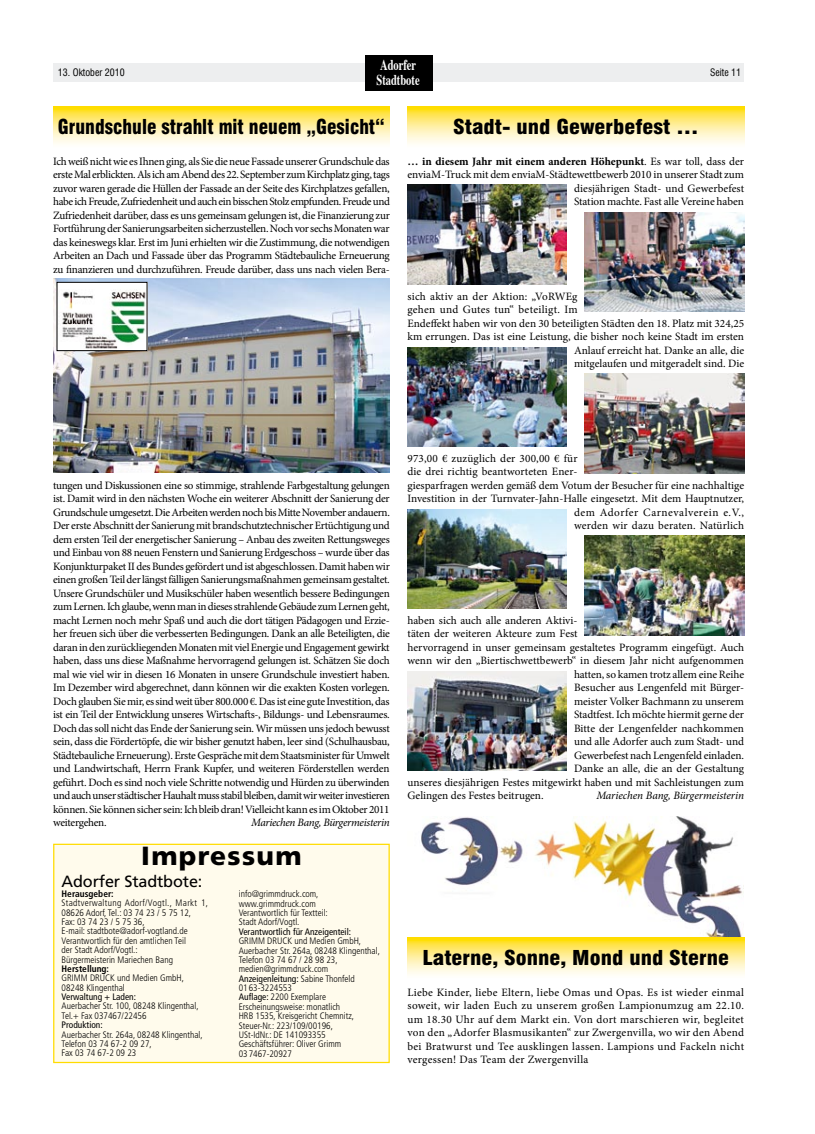
<style>
.page{position:relative;width:815px;height:1134px;background:#fff}
.page>*{position:absolute;margin:0;border:0;box-sizing:border-box;transform-origin:0 0}
.t1{font:900 26.25px "Frutiger";letter-spacing:.05em;color:#000}
.t2{font:900 condensed 20px "Swiss 721 BT";color:#000;scale:1.1 1}
.t3{font:900 condensed 20px "Swiss 721 BT";color:#000;scale:.95 1}
.t4{font:16.25px "Frutiger";letter-spacing:-.01em;color:#000}
.t5{font:700 15px/15px "Times";color:#fff;scale:.7 1}
.t6{font:11.25px/13.5px "Minion Pro";color:#000;text-align:justify}
.t7{font:italic 11.25px "Minion Pro";letter-spacing:-.015em;color:#000}
.t8{font:11.25px "Minion Pro";letter-spacing:.025em;color:#000}
.t9{font:11.25px "Minion Pro";letter-spacing:.045em;color:#000}
.t10{font:condensed 10px "Swiss 721 BT";color:#000}
.t11{font:300 condensed 9.38px/9.4px "Frutiger";color:#000}
.t12{font:condensed 9.38px "Frutiger";color:#000}
.t13{font:700 condensed 9.38px "Frutiger";color:#000}
.s1{font-weight:700}
.s2{font-weight:400}
</style>
<div class="page">
<div style="left:53px;top:63px;width:691px;height:19px;background:#edeeef"></div>
<div style="left:365px;top:55px;width:67px;height:35px;background:#000"></div>
<img style="left:421px;top:817px;width:321px;height:120px">
<svg style="left:53px;top:106px;width:337px;height:38px"></svg>
<img style="left:53px;top:278px;width:337px;height:194px">
<img style="left:59px;top:284px;width:86px;height:65px">
<div style="left:57px;top:282px;width:90px;height:69px;border:1px solid #000"></div>
<div style="left:54px;top:844px;width:335px;height:218px;background:#fffbec"></div>
<div style="left:53px;top:844px;width:337px;height:219px;border:1px solid #ffdc00"></div>
<svg style="left:407px;top:937px;width:337px;height:38px"></svg>
<svg style="left:407px;top:106px;width:337px;height:38px"></svg>
<img style="left:407px;top:509px;width:160px;height:100px">
<img style="left:585px;top:374px;width:159px;height:99px">
<img style="left:585px;top:536px;width:159px;height:99px">
<img style="left:407px;top:671px;width:160px;height:99px">
<img style="left:407px;top:347px;width:160px;height:99px">
<img style="left:407px;top:185px;width:160px;height:99px">
<img style="left:585px;top:212px;width:159px;height:99px">
<h3 class="t5" style="left:376px;top:56px;width:63px">Adorfer<br>Stadtbote</h3>
<p class="t10" style="left:58px;top:67px;width:68px">13. Oktober 2010</p>
<p class="t10" style="left:710px;top:67px;width:33px">Seite 11</p>
<h2 class="t3" style="left:58px;top:115px;width:346px">Grundschule strahlt mit neuem „Gesicht“</h2>
<p class="t6" style="left:53px;top:154px;width:338px">Ich weiß nicht wie es Ihnen ging, als Sie die neue Fassade unserer Grundschule das erste Mal erblickten. Als ich am Abend des 22. September zum Kirchplatz ging, tags zuvor waren gerade die Hüllen der Fassade an der Seite des Kirchplatzes gefallen, habe ich Freude, Zufriedenheit und auch ein bisschen Stolz empfunden. Freude und Zufriedenheit darüber, dass es uns gemeinsam gelungen ist, die Finanzierung zur Fortführung der Sanierungsarbeiten sicherzustellen. Noch vor sechs Monaten war das keineswegs klar. Erst im Juni erhielten wir die Zustimmung, die notwendigen Arbeiten an Dach und Fassade über das Programm Städtebauliche Erneuerung zu finanzieren und durchzuführen. Freude darüber, dass uns nach vielen Bera-</p>
<h2 class="t2" style="left:453px;top:115px;width:224px">Stadt- und Gewerbefest …</h2>
<p class="t6" style="left:407px;top:154px;width:338px;text-align:right"><span class="s1">… in diesem Jahr mit einem anderen Höhepunkt</span>. Es war toll, dass der enviaM-Truck mit dem enviaM-Städtewettbewerb 2010 in unserer Stadt zum diesjährigen Stadt- und Gewerbefest<br>Station machte. Fast alle Vereine haben</p>
<p class="t6" style="left:407px;top:289px;width:172px">sich aktiv an der Aktion: „VoRWEg</p>
<p class="t8" style="left:407px;top:302px;width:172px">gehen und Gutes tun“ beteiligt. Im</p>
<p class="t6" style="left:407px;top:316px;width:338px">Endeffekt haben wir von den 30 beteiligten Städten den 18. Platz mit 324,25</p>
<p class="t6" style="left:407px;top:330px;width:338px">km errungen. Das ist eine Leistung, die bisher noch keine Stadt im ersten</p>
<p class="t6" style="left:574px;top:343px;width:172px">Anlauf erreicht hat. Danke an alle, die</p>
<p class="t6" style="left:574px;top:357px;width:172px">mitgelaufen und mitgeradelt sind. Die</p>
<p class="t6" style="left:53px;top:478px;width:338px">tungen und Diskussionen eine so stimmige, strahlende Farbgestaltung gelungen ist. Damit wird in den nächsten Woche ein weiterer Abschnitt der Sanierung der Grundschule umgesetzt. Die Arbeiten werden noch bis Mitte November andauern.<br>Der erste Abschnitt der Sanierung mit brandschutztechnischer Ertüchtigung und dem ersten Teil der energetischer Sanierung – Anbau des zweiten Rettungsweges und Einbau von 88 neuen Fenstern und Sanierung Erdgeschoss – wurde über das Konjunkturpaket II des Bundes gefördert und ist abgeschlossen. Damit haben wir einen großen Teil der längst fälligen Sanierungsmaßnahmen gemeinsam gestaltet.<br>Unsere Grundschüler und Musikschüler haben wesentlich bessere Bedingungen zum Lernen. Ich glaube, wenn man in dieses strahlende Gebäude zum Lernen geht, macht Lernen noch mehr Spaß und auch die dort tätigen Pädagogen und Erzie&shy;her freuen sich über die verbesserten Bedingungen. Dank an alle Beteiligten, die daran in den zurückliegenden Monaten mit viel Energie und Engagement gewirkt haben, dass uns diese Maßnahme hervorragend gelungen ist. Schätzen Sie doch mal wie viel wir in diesen 16 Monaten in unsere Grundschule investiert haben.<br>Im Dezember wird abgerechnet, dann können wir die exakten Kosten vorlegen.<br>Doch glauben Sie mir, es sind weit über 800.000 €. Das ist eine gute Investition, das ist ein Teil der Entwicklung unseres Wirtschafts-, Bildungs- und Lebensraumes.<br>Doch das soll nicht das Ende der Sanierung sein. Wir müssen uns jedoch bewusst sein, dass die Fördertöpfe, die wir bisher genutzt haben, leer sind (Schulhausbau, Städtebauliche Erneuerung). Erste Gespräche mit dem Staatsminister für Umwelt und Landwirtschaft, Herrn Frank Kupfer, und weiteren Förderstellen werden geführt. Doch es sind noch viele Schritte notwendig und Hürden zu überwinden und auch unser städtischer Hauhalt muss stabil bleiben, damit wir weiter investieren können. Sie können sicher sein: Ich bleib dran! Vielleicht kann es im Oktober 2011 weitergehen.</p>
<p class="t7" style="left:251px;top:815px;width:140px">Mariechen Bang, Bürgermeisterin</p>
<h1 class="t1" style="left:141px;top:840px;width:162px">Impressum</h1>
<h3 class="t4" style="left:62px;top:872px;width:142px">Adorfer Stadtbote:</h3>
<p class="t13" style="left:62px;top:888px;width:54px">Herausgeber:</p>
<p class="t11" style="left:62px;top:898px;width:148px">Stadtverwaltung Adorf/Vogtl., Markt 1, 08626 Adorf, Tel.: 03 74 23 / 5 75 12,<br>Fax: 03 74 23 / 5 75 36,<br>E-mail: stadtbote@adorf-vogtland.de Verantwortlich für den amtlichen Teil<br>der Stadt Adorf/Vogtl.:<br>Bürgermeisterin Mariechen Bang</p>
<p class="t13" style="left:62px;top:963px;width:49px">Herstellung:</p>
<p class="t11" style="left:62px;top:973px;width:124px">GRIMM DRUCK und Medien GmbH,<br>08248 Klingenthal</p>
<p class="t12" style="left:62px;top:991px;width:76px">Verwaltung + Laden:</p>
<p class="t11" style="left:62px;top:1002px;width:139px">Auerbacher Str. 100, 08248 Klingenthal,<br>Tel.+ Fax 037467/22456</p>
<p class="t12" style="left:62px;top:1019px;width:43px">Produktion:</p>
<p class="t11" style="left:62px;top:1030px;width:143px">Auerbacher Str. 264a, 08248 Klingenthal,<br>Telefon 03 74 67-2 09 27,<br>Fax 03 74 67-2 09 23</p>
<p class="t11" style="left:239px;top:889px;width:91px">info@grimmdruck.com, www.grimmdruck.com<br>Verantwortlich für Textteil:<br>Stadt Adorf/Vogtl.</p>
<p class="t12" style="left:239px;top:926px;width:114px">Verantwortlich für Anzeigenteil:</p>
<p class="t11" style="left:239px;top:936px;width:143px">GRIMM DRUCK und Medien GmbH,<br>Auerbacher Str. 264a, 08248 Klingenthal,<br>Telefon 03 74 67 / 28 98 23, medien@grimmdruck.com<br><span class="s2">Anzeigenleitung:</span> Sabine Thonfeld<br>0163-3224553<br><span class="s2">Auflage:</span> 2200 Exemplare<br>Erscheinungsweise: monatlich<br>HRB 1535, Kreisgericht Chemnitz,<br>Steuer-Nr.: 223/109/00196,<br>USt-IdNr.: DE 141093355<br>Geschäftsführer: Oliver Grimm<br>037467-20927</p>
<p class="t6" style="left:407px;top:451px;width:172px">973,00 € zuzüglich der 300,00 € für</p>
<p class="t6" style="left:407px;top:465px;width:172px">die drei richtig beantworteten Ener-</p>
<p class="t6" style="left:407px;top:478px;width:338px">giesparfragen werden gemäß dem Votum der Besucher für eine nachhaltige</p>
<p class="t6" style="left:407px;top:492px;width:338px">Investition in der Turnvater-Jahn-Halle eingesetzt. Mit dem Hauptnutzer,</p>
<p class="t9" style="left:574px;top:504px;width:172px">dem Adorfer Carnevalverein e.V.,</p>
<p class="t6" style="left:574px;top:519px;width:172px">werden wir dazu beraten. Natürlich</p>
<p class="t6" style="left:407px;top:613px;width:172px">haben sich auch alle anderen Aktivi-</p>
<p class="t6" style="left:407px;top:627px;width:172px">täten der weiteren Akteure zum Fest</p>
<p class="t6" style="left:407px;top:640px;width:338px">hervorragend in unser gemeinsam gestaltetes Programm eingefügt. Auch</p>
<p class="t6" style="left:407px;top:654px;width:338px">wenn wir den „Biertischwettbewerb“ in diesem Jahr nicht aufgenommen</p>
<p class="t6" style="left:574px;top:667px;width:172px">hatten, so kamen trotz allem eine Reihe</p>
<p class="t6" style="left:574px;top:681px;width:172px">Besucher aus Lengenfeld mit Bürger-</p>
<p class="t6" style="left:574px;top:694px;width:172px">meister Volker Bachmann zu unserem</p>
<p class="t6" style="left:574px;top:708px;width:171px">Stadtfest. Ich möchte hiermit gerne der</p>
<p class="t6" style="left:574px;top:721px;width:172px">Bitte der Lengenfelder nachkommen</p>
<p class="t6" style="left:574px;top:735px;width:172px">und alle Adorfer auch zum Stadt- und</p>
<p class="t6" style="left:574px;top:748px;width:172px">Gewerbefest nach Lengenfeld einladen.</p>
<p class="t6" style="left:574px;top:762px;width:172px">Danke an alle, die an der Gestaltung</p>
<p class="t6" style="left:407px;top:775px;width:338px">unseres diesjährigen Festes mitgewirkt haben und mit Sachleistungen zum</p>
<p class="t6" style="left:407px;top:789px;width:138px">Gelingen des Festes beitrugen.</p>
<p class="t7" style="left:596px;top:788px;width:149px">Mariechen Bang, Bürgermeisterin</p>
<h2 class="t2" style="left:423px;top:946px;width:280px">Laterne, Sonne, Mond und Sterne</h2>
<p class="t6" style="left:407px;top:985px;width:338px">Liebe Kinder, liebe Eltern, liebe Omas und Opas. Es ist wieder einmal soweit, wir laden Euch zu unserem großen Lampionumzug am 22.10. um 18.30 Uhr auf dem Markt ein. Von dort marschieren wir, begleitet von den „Adorfer Blasmusikanten“ zur Zwergenvilla, wo wir den Abend bei Bratwurst und Tee ausklingen lassen. Lampions und Fackeln nicht vergessen! Das Team der Zwergenvilla</p>
</div>
